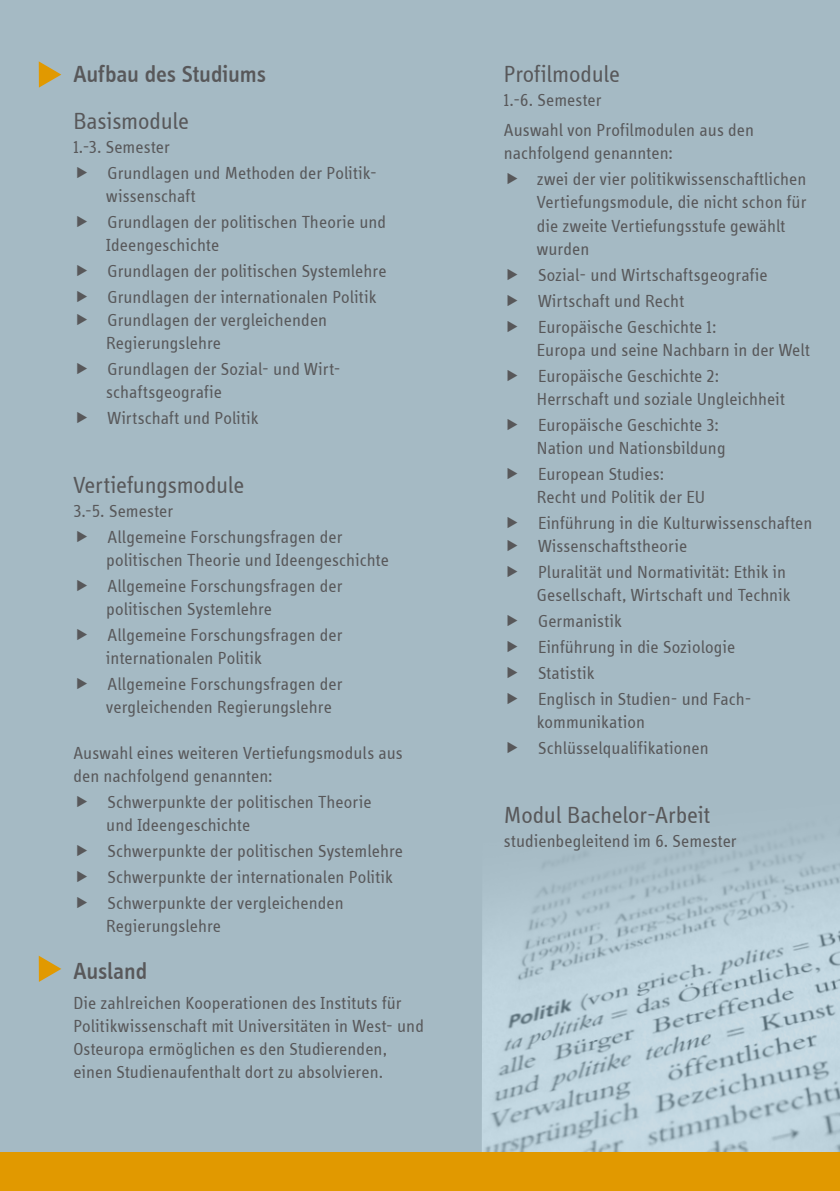
<style>
.page{position:relative;width:840px;height:1191px;background:#fff}
.page>*{position:absolute;margin:0;border:0;box-sizing:border-box;transform-origin:0 0}
.t1{font:24px "Info Disp";letter-spacing:-.005em;color:#58585a}
.t2{font:500 24px "Info Disp";letter-spacing:-.005em;color:#58585a}
.t3{font:18px/26px "Info Disp";letter-spacing:.005em;color:#58585a}
</style>
<div class="page">
<div style="left:0;top:0;width:839px;height:1191px;background:#a5bac4"></div>
<img style="left:482px;top:857px;width:357px;height:295px">
<div style="left:0;top:1152px;width:839px;height:39px;background:#e19900"></div>
<svg style="left:39px;top:61px;width:22px;height:27px"></svg>
<svg style="left:39px;top:956px;width:22px;height:26px"></svg>
<h1 class="t2" style="left:73px;top:61px;width:194px">Aufbau des Studiums</h1>
<h1 class="t1" style="left:73px;top:108px;width:117px">Basismodule</h1>
<p class="t3" style="left:107px;top:134px;width:271px;text-indent:-34px">1.-3. Semester<br>Grundlagen und Methoden der Politik-</p>
<p class="t3" style="left:106px;top:183px;width:281px">wissenschaft<br>Grundlagen der politischen Theorie und</p>
<p class="t3" style="left:106px;top:232px;width:281px">Ideengeschichte<br>Grundlagen der politischen Systemlehre<br>Grundlagen der internationalen Politik</p>
<p class="t3" style="left:106px;top:308px;width:222px;line-height:23px">Grundlagen der vergleichenden<br>Regierungslehre</p>
<p class="t3" style="left:106px;top:357px;width:235px;line-height:23px">Grundlagen der Sozial- und Wirt&shy;schaftsgeografie</p>
<p class="t3" style="left:107px;top:404px;width:152px">Wirtschaft und Politik</p>
<h1 class="t1" style="left:73px;top:472px;width:172px">Vertiefungsmodule</h1>
<p class="t3" style="left:107px;top:498px;width:236px;text-indent:-34px">3.-5. Semester<br>Allgemeine Forschungsfragen der</p>
<p class="t3" style="left:106px;top:547px;width:284px">politischen Theorie und Ideengeschichte<br>Allgemeine Forschungsfragen der</p>
<p class="t3" style="left:106px;top:596px;width:237px">politischen Systemlehre<br>Allgemeine Forschungsfragen der</p>
<p class="t3" style="left:106px;top:645px;width:237px">internationalen Politik<br>Allgemeine Forschungsfragen der</p>
<p class="t3" style="left:106px;top:694px;width:227px">vergleichenden Regierungslehre</p>
<p class="t3" style="left:73px;top:741px;width:331px;line-height:23px">Auswahl eines weiteren Vertiefungsmoduls aus den nachfolgend genannten:</p>
<p class="t3" style="left:106px;top:790px;width:267px;line-height:23px">Schwerpunkte der politischen Theorie und Ideengeschichte</p>
<p class="t3" style="left:107px;top:838px;width:297px">Schwerpunkte der politischen Systemlehre<br>Schwerpunkte der internationalen Politik<br>Schwerpunkte der vergleichenden</p>
<p class="t3" style="left:106px;top:912px;width:116px">Regierungslehre</p>
<h1 class="t2" style="left:73px;top:957px;width:75px">Ausland</h1>
<p class="t3" style="left:73px;top:991px;width:352px;line-height:23px">Die zahlreichen Kooperationen des Instituts für Politikwissenschaft mit Universitäten in West- und Osteuropa ermöglichen es den Studierenden, einen Studienaufenthalt dort zu absolvieren.</p>
<h1 class="t1" style="left:503px;top:62px;width:117px">Profilmodule</h1>
<p class="t3" style="left:503px;top:85px;width:251px;line-height:30px">1.-6. Semester<br>Auswahl von Profilmodulen aus den</p>
<p class="t3" style="left:536px;top:140px;width:271px;text-indent:-33px">nachfolgend genannten:<br>zwei der vier politikwissenschaftlichen</p>
<p class="t3" style="left:536px;top:191px;width:271px;line-height:23px">Vertiefungsmodule, die nicht schon für die zweite Vertiefungsstufe gewählt wurden</p>
<p class="t3" style="left:537px;top:261px;width:231px">Sozial- und Wirtschaftsgeografie<br>Wirtschaft und Recht<br>Europäische Geschichte 1:</p>
<p class="t3" style="left:536px;top:336px;width:274px">Europa und seine Nachbarn in der Welt<br>Europäische Geschichte 2:</p>
<p class="t3" style="left:536px;top:385px;width:249px">Herrschaft und soziale Ungleichheit<br>Europäische Geschichte 3:</p>
<p class="t3" style="left:536px;top:434px;width:190px">Nation und Nationsbildung<br>European Studies:</p>
<p class="t3" style="left:536px;top:483px;width:277px">Recht und Politik der EU<br>Einführung in die Kulturwissenschaften</p>
<p class="t3" style="left:537px;top:532px;width:249px">Wissenschaftstheorie<br>Pluralität und Normativität: Ethik in</p>
<p class="t3" style="left:536px;top:581px;width:255px">Gesellschaft, Wirtschaft und Technik<br>Germanistik<br>Einführung in die Soziologie<br>Statistik<br>Englisch in Studien- und Fach-</p>
<p class="t3" style="left:536px;top:708px;width:173px">kommunikation<br>Schlüsselqualifikationen</p>
<h1 class="t1" style="left:503px;top:802px;width:207px">Modul Bachelor-Arbeit</h1>
<p class="t3" style="left:503px;top:827px;width:234px">studienbegleitend im 6. Semester</p>
</div>
